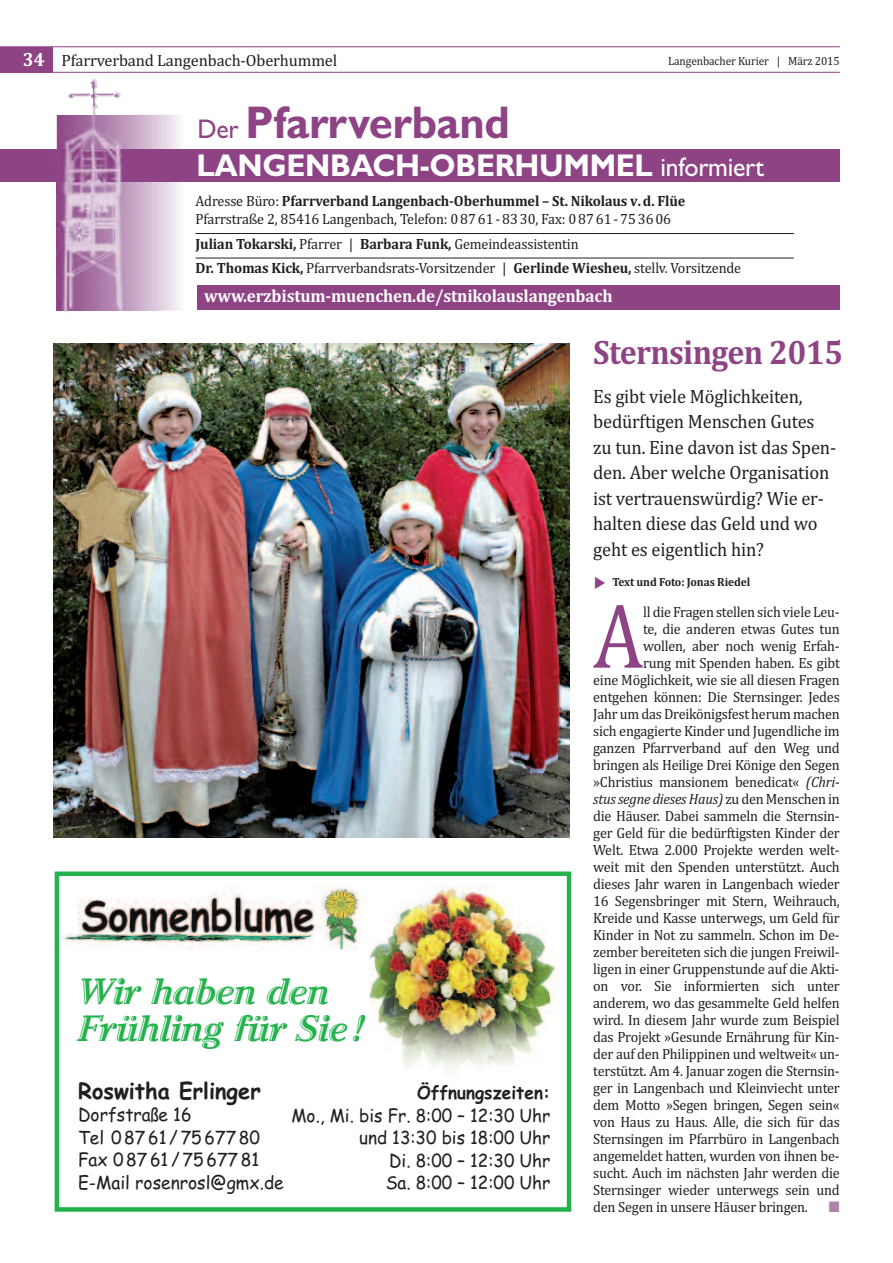
<style>
.page{position:relative;width:893px;height:1263px;background:#fff}
.page>*{position:absolute;margin:0;border:0;box-sizing:border-box;transform-origin:0 0}
.t1{font:92.7px "Cambria";color:#8e4385;scale:.87 1}
.t2{font:700 45.9px "Gill Sans";letter-spacing:-.01em;color:#8e4385;scale:.95 1}
.t3{font:37.65px/37.7px "Cheltenham Handtooled Bd It+IOCDWE";color:#23b24b}
.t4{font:700 34.5px "Cambria";letter-spacing:-.02em;color:#8e4385;scale:.93 1}
.t5{font:700 31.5px "Gill Sans";letter-spacing:-.01em;color:#fff;scale:.95 1}
.t6{font:22.5px "Comic Sans MS Bold+PLWJFF";color:#231f20}
.t7{font:19.5px/25.5px "Cambria";letter-spacing:-.01em;color:#231f20;scale:.95 1}
.t8{font:18px/22.5px "Comic Sans MS+ZSRYXI";color:#231f20;text-align:right;scale:.95 1}
.t9{font:18px/22.5px "Comic Sans MS+ZSRYXI";color:#231f20}
.t10{font:700 18px "Cambria";letter-spacing:-.01em;color:#fff;scale:.95 1}
.t11{font:18px "Comic Sans MS Bold+PLWJFF";color:#231f20;scale:.95 1}
.t12{font:16.5px "Cambria";letter-spacing:-.01em;color:#231f20}
.t13{font:15px/18.1px "Cambria";letter-spacing:-.015em;color:#231f20;scale:.95 1}
.t14{font:italic 15px "Cambria";letter-spacing:-.015em;color:#231f20;scale:.95 1}
.t15{font:15px "Zapf Dingbats";color:#af83ae;scale:.95 1}
.t16{font:12px "Cambria";letter-spacing:-.01em;color:#231f20;scale:.95 1}
.t17{font:700 12px "Cambria";letter-spacing:-.01em;color:#231f20;scale:.95 1}
.s1{font-weight:700;font-size:19.5px;color:#fff}
.s2{font-family:"Gill Sans TT";font-weight:400;font-size:27px}
.s3{font-weight:700}
.s4{font-style:italic}
.s5{font-style:normal}
</style>
<div class="page">
<div style="left:197px;top:285px;width:643px;height:24px;background:#8e4385"></div>
<div style="left:0;top:47px;width:53px;height:25px;background:#8e4385"></div>
<hr style="left:0;top:46px;width:840px;height:1px;background:#8e4385">
<hr style="left:0;top:72px;width:840px;height:1px;background:#8e4385">
<img style="left:162px;top:115px;width:22px;height:195px">
<img style="left:68px;top:78px;width:53px;height:28px">
<div style="left:0;top:149px;width:840px;height:32px;background:#8e4385"></div>
<img style="left:53px;top:106px;width:109px;height:207px">
<hr style="left:196px;top:233px;width:598px;height:1px;background:#231f20">
<hr style="left:196px;top:258px;width:598px;height:1px;background:#231f20">
<img style="left:53px;top:344px;width:517px;height:494px">
<img style="left:368px;top:884px;width:192px;height:191px">
<div style="left:55px;top:871px;width:516px;height:341px;border:4px solid #23b24b"></div>
<img style="left:61px;top:884px;width:309px;height:72px">
<p class="t12" style="left:23px;top:50px;width:316px"><span class="s1">34</span> Pfarrverband Langenbach-Oberhummel</p>
<p class="t16" style="left:668px;top:53px;width:182px">Langenbacher Kurier | März 2015</p>
<h2 class="t2" style="left:198px;top:105px;width:330px"><span class="s2">Der</span> Pfarrverband</h2>
<h3 class="t5" style="left:196px;top:153px;width:599px">LANGENBACH-OBERHUMMEL <span class="s2">informiert</span></h3>
<p class="t13" style="left:196px;top:192px;width:517px">Adresse Büro: <span class="s3">Pfarrverband Langenbach-Oberhummel – St. Nikolaus v.d. Flüe<br></span>Pfarrstraße 2, 85416 Langenbach, Telefon: 0 87 61 - 83 30, Fax: 0 87 61 - 75 36 06</p>
<p class="t13" style="left:196px;top:231px;width:576px;line-height:24.6px"><span class="s3">Julian Tokarski,</span> Pfarrer | <span class="s3">Barbara Funk,</span> Gemeindeassistentin<br><span class="s3">Dr. Thomas Kick,</span> Pfarrverbandsrats-Vorsitzender | <span class="s3">Gerlinde Wiesheu,</span> stellv. Vorsitzende</p>
<p class="t10" style="left:204px;top:285px;width:431px">www.erzbistum-muenchen.de/stnikolauslangenbach</p>
<h3 class="t4" style="left:593px;top:332px;width:270px">Sternsingen 2015</h3>
<h3 class="t7" style="left:593px;top:383px;width:257px">Es gibt viele Möglichkeiten, bedürftigen Menschen Gutes zu tun. Eine davon ist das Spen&shy;den. Aber welche Organisation ist vertrauenswürdig? Wie er&shy;halten diese das Geld und wo geht es eigentlich hin?</h3>
<h3 class="t3" style="left:78px;top:976px;width:289px">Wir haben den<br>Frühling für Sie!</h3>
<h3 class="t6" style="left:78px;top:1077px;width:184px">Roswitha Erlinger</h3>
<p class="t9" style="left:78px;top:1103px;width:207px">Dorfstraße 16<br>Tel 0 87 61 / 75 677 80<br>Fax 0 87 61 / 75 677 81<br>E-Mail rosenrosl@gmx.de</p>
<p class="t11" style="left:417px;top:1082px;width:142px">Öffnungszeiten:</p>
<p class="t8" style="left:291px;top:1104px;width:274px">Mo., Mi. bis Fr. 8:00 – 12:30 Uhr und 13:30 bis 18:00 Uhr<br>Di. 8:00 – 12:30 Uhr<br>Sa. 8:00 – 12:00 Uhr</p>
<p class="t17" style="left:612px;top:574px;width:147px">Text und Foto: Jonas Riedel</p>
<h1 class="t1" style="left:593px;top:581px;width:59px">A</h1>
<p class="t13" style="left:643px;top:602px;width:208px">ll die Fragen stellen sich viele Leu-</p>
<p class="t13" style="left:643px;top:619px;width:209px">te, die anderen etwas Gutes tun</p>
<p class="t13" style="left:643px;top:636px;width:208px">wollen, aber noch wenig Erfah-</p>
<p class="t13" style="left:643px;top:653px;width:209px">rung mit Spenden haben. Es gibt</p>
<p class="t13" style="left:593px;top:670px;width:261px">eine Möglichkeit, wie sie all diesen Fragen</p>
<p class="t13" style="left:593px;top:687px;width:261px">entgehen können: Die Sternsinger. Jedes</p>
<p class="t13" style="left:593px;top:704px;width:261px">Jahr um das Dreikönigsfest herum machen</p>
<p class="t13" style="left:593px;top:721px;width:261px">sich engagierte Kinder und Jugendliche im</p>
<p class="t13" style="left:593px;top:738px;width:261px">ganzen Pfarrverband auf den Weg und</p>
<p class="t13" style="left:593px;top:755px;width:261px">bringen als Heilige Drei Könige den Segen</p>
<p class="t13" style="left:593px;top:772px;width:261px">»Christius mansionem benedicat« <span class="s4">(Chri-</span></p>
<p class="t14" style="left:593px;top:790px;width:261px">stus segne dieses Haus) <span class="s5">zu den Menschen in</span></p>
<p class="t13" style="left:593px;top:806px;width:261px">die Häuser. Dabei sammeln die Sternsin-</p>
<p class="t13" style="left:593px;top:823px;width:261px">ger Geld für die bedürftigsten Kinder der</p>
<p class="t13" style="left:593px;top:840px;width:261px">Welt. Etwa 2.000 Projekte werden welt-</p>
<p class="t13" style="left:593px;top:857px;width:261px">weit mit den Spenden unterstützt. Auch</p>
<p class="t13" style="left:593px;top:874px;width:261px">dieses Jahr waren in Langenbach wieder</p>
<p class="t13" style="left:593px;top:891px;width:261px">16 Segensbringer mit Stern, Weihrauch,</p>
<p class="t13" style="left:593px;top:908px;width:261px">Kreide und Kasse unterwegs, um Geld für</p>
<p class="t13" style="left:593px;top:925px;width:261px">Kinder in Not zu sammeln. Schon im De-</p>
<p class="t13" style="left:593px;top:942px;width:261px">zember bereiteten sich die jungen Freiwil-</p>
<p class="t13" style="left:593px;top:959px;width:260px">ligen in einer Gruppenstunde auf die Akti-</p>
<p class="t13" style="left:593px;top:976px;width:261px">on vor. Sie informierten sich unter</p>
<p class="t13" style="left:593px;top:994px;width:261px">anderem, wo das gesammelte Geld helfen</p>
<p class="t13" style="left:593px;top:1011px;width:261px">wird. In diesem Jahr wurde zum Beispiel</p>
<p class="t13" style="left:593px;top:1028px;width:261px">das Projekt »Gesunde Ernährung für Kin-</p>
<p class="t13" style="left:593px;top:1045px;width:261px">der auf den Philippinen und weltweit« un-</p>
<p class="t13" style="left:593px;top:1062px;width:261px">terstützt. Am 4. Januar zogen die Sternsin-</p>
<p class="t13" style="left:593px;top:1079px;width:261px">ger in Langenbach und Kleinviecht unter</p>
<p class="t13" style="left:593px;top:1096px;width:261px">dem Motto »Segen bringen, Segen sein«</p>
<p class="t13" style="left:593px;top:1113px;width:261px">von Haus zu Haus. Alle, die sich für das</p>
<p class="t13" style="left:593px;top:1130px;width:261px">Sternsingen im Pfarrbüro in Langenbach</p>
<p class="t13" style="left:593px;top:1147px;width:261px">angemeldet hatten, wurden von ihnen be-</p>
<p class="t13" style="left:593px;top:1164px;width:261px">sucht. Auch im nächsten Jahr werden die</p>
<p class="t13" style="left:593px;top:1181px;width:261px">Sternsinger wieder unterwegs sein und</p>
<p class="t13" style="left:593px;top:1198px;width:227px">den Segen in unsere Häuser bringen.</p>
<p class="t15" style="left:829px;top:1198px;width:13px">■</p>
</div>
